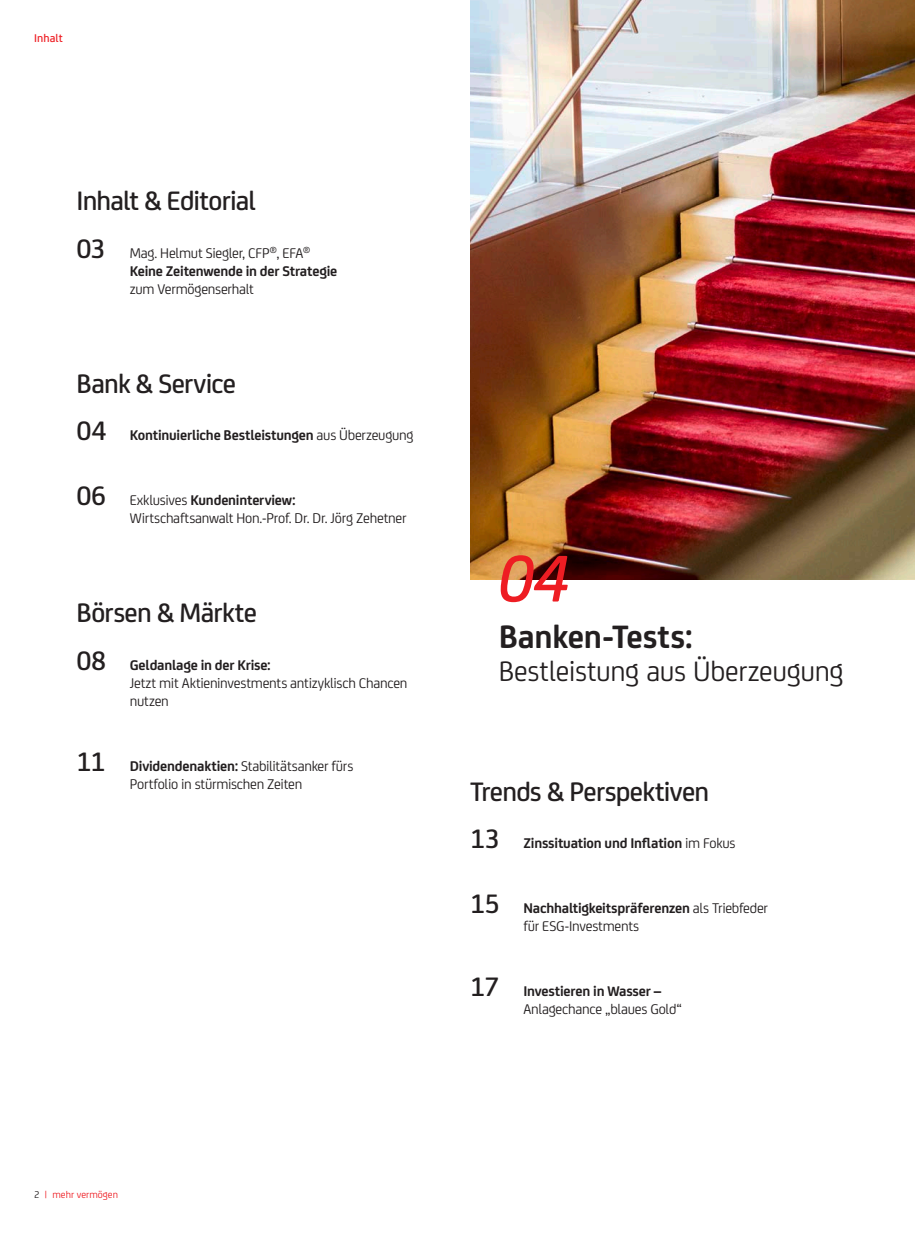
<style>
.page{position:relative;width:915px;height:1234px;background:#fff}
.page>*{position:absolute;margin:0;border:0;box-sizing:border-box;transform-origin:0 0}
.t1{font:italic 500 70.5px "Uni Credit";color:#ee1d23}
.t2{font:700 34.5px "Uni Credit";letter-spacing:-.005em;color:#231f20}
.t3{font:30px "Uni Credit";letter-spacing:-.015em;color:#231f20}
.t4{font:500 28.5px "Uni Credit";letter-spacing:-.025em;color:#231f20}
.t5{font:15px/18px "Uni Credit";letter-spacing:-.015em;color:#231f20}
.t6{font:700 15px/18px "Uni Credit";letter-spacing:-.015em;color:#231f20}
.t7{font:500 12px "Uni Credit";letter-spacing:.01em;color:#ee1d23}
.t8{font:10.5px "Uni Credit";color:#ee1d23}
.s1{font-weight:500;font-size:28.5px}
.s2{font-weight:400}
.s3{font-weight:700}
.s4{color:#231f20}
</style>
<div class="page">
<img style="left:470px;top:0;width:444px;height:579px">
<p class="t7" style="left:34px;top:29px;width:30px">Inhalt</p>
<h3 class="t4" style="left:77px;top:180px;width:181px">Inhalt &amp; Editorial</h3>
<p class="t6" style="left:130px;top:243px;width:209px;text-indent:-53px"><span class="s1">03</span> <span class="s2">Mag. Helmut Siegler, CFP</span><sup>®</sup><span class="s2">, EFA</span><sup>®<br></sup>Keine Zeitenwende in der Strategie</p>
<p class="t5" style="left:130px;top:279px;width:126px">zum Vermögenserhalt</p>
<h3 class="t4" style="left:77px;top:362px;width:161px">Bank &amp; Service</h3>
<p class="t6" style="left:77px;top:425px;width:338px"><span class="s1">04</span> Kontinuierliche Bestleistungen <span class="s2">aus Überzeugung</span></p>
<p class="t5" style="left:130px;top:490px;width:278px;text-indent:-53px"><span class="s1">06</span> Exklusives <span class="s3">Kundeninterview:<br></span>Wirtschaftsanwalt Hon.-Prof. Dr. Dr. Jörg Zehetner</p>
<h3 class="t4" style="left:77px;top:591px;width:182px">Börsen &amp; Märkte</h3>
<p class="t5" style="left:130px;top:655px;width:279px;text-indent:-53px"><span class="s1">08</span> <span class="s3">Geldanlage in der Krise:<br></span>Jetzt mit Aktieninvestments antizyklisch Chancen nutzen</p>
<p class="t5" style="left:77px;top:755px;width:278px;text-align:center"><span class="s1">11</span> <span class="s3">Dividendenaktien:</span> Stabilitätsanker fürs<br>Portfolio in stürmischen Zeiten</p>
<h1 class="t1" style="left:498px;top:526px;width:73px">04</h1>
<h2 class="t2" style="left:498px;top:610px;width:196px">Banken-Tests:</h2>
<h3 class="t3" style="left:498px;top:649px;width:346px">Bestleistung aus Überzeugung</h3>
<h3 class="t4" style="left:470px;top:770px;width:240px">Trends &amp; Perspektiven</h3>
<p class="t6" style="left:470px;top:833px;width:267px"><span class="s1">13</span> Zinssituation und Inflation <span class="s2">im Fokus</span></p>
<p class="t5" style="left:523px;top:898px;width:246px;text-indent:-53px"><span class="s1">15</span> <span class="s3">Nachhaltigkeitspräferenzen</span> als Triebfeder für ESG-Investments</p>
<p class="t5" style="left:523px;top:981px;width:160px;text-indent:-53px"><span class="s1">17</span> <span class="s3">Investieren in Wasser –<br></span>Anlagechance „blaues Gold“</p>
<p class="t8" style="left:34px;top:1186px;width:85px"><span class="s4">2</span> | mehr vermögen</p>
</div>
